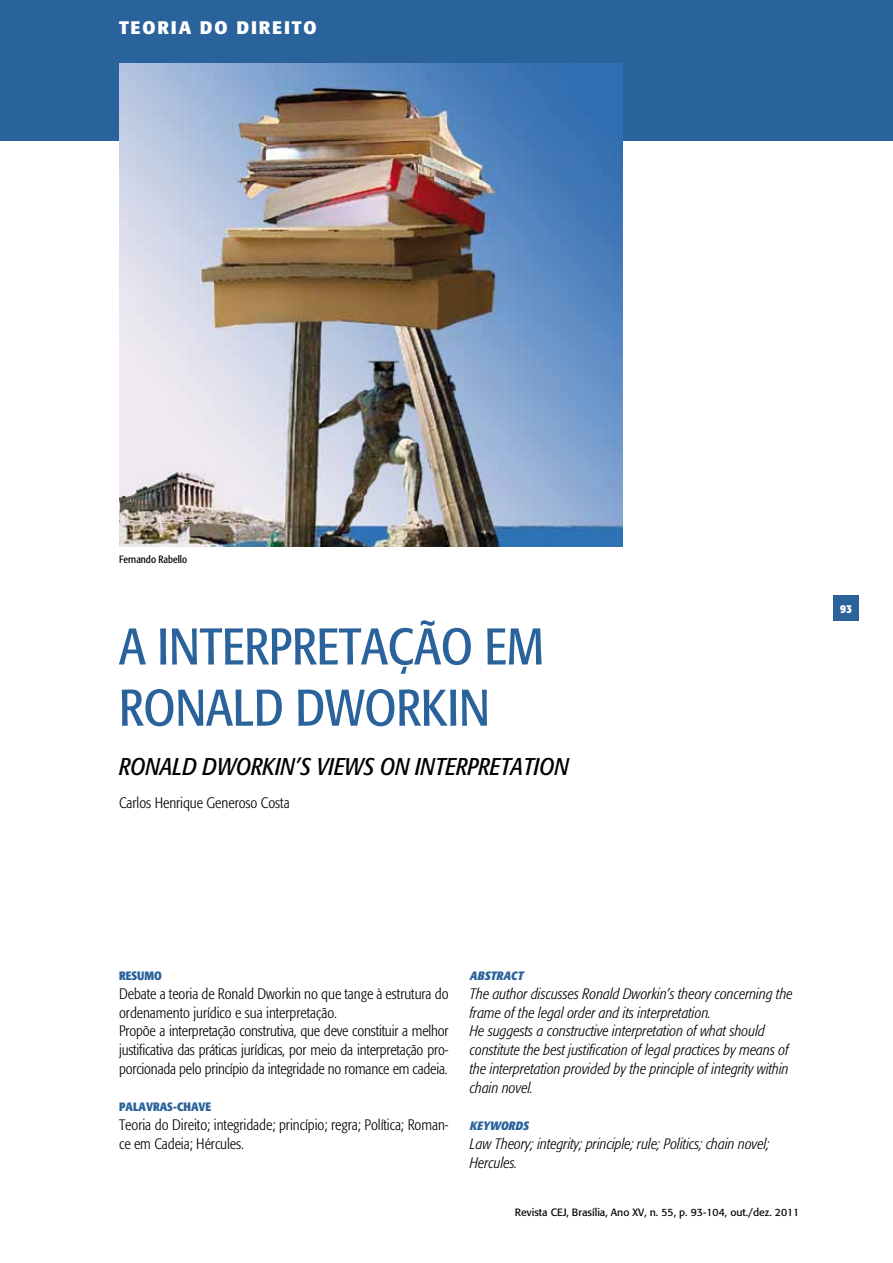
<style>
.page{position:relative;width:893px;height:1263px;background:#fff}
.page>*{position:absolute;margin:0;border:0;box-sizing:border-box;transform-origin:0 0}
.t1{font:condensed 51px/61.2px "Formata";color:#2a639c}
.t2{font:italic condensed 24px "Formata";color:#000}
.t3{font:700 18px "Formata";letter-spacing:.1em;color:#fff}
.t4{font:300 condensed 15px/18.8px "Formata";color:#000}
.t5{font:italic 300 condensed 15px/18.8px "Formata";color:#000}
.t6{font:700 condensed 12px "Formata";color:#2a639c}
.t7{font:italic 700 condensed 12px "Formata";color:#2a639c}
.t8{font:700 condensed 12px "Formata";color:#fff}
.t9{font:10.5px "Formata";color:#000}
.t10{font:condensed 10.5px "Formata";color:#000}
</style>
<div class="page">
<div style="left:833px;top:595px;width:26px;height:26px;background:#2a639c"></div>
<div style="left:0;top:0;width:893px;height:141px;background:#2a639c"></div>
<img style="left:119px;top:64px;width:504px;height:482px">
<p class="t3" style="left:119px;top:17px;width:199px">TEORIA DO DIREITO</p>
<p class="t10" style="left:119px;top:553px;width:69px">Fernando Rabello</p>
<h1 class="t1" style="left:119px;top:616px;width:426px">A INTERPRETAÇÃO EM<br>RONALD DWORKIN</h1>
<h2 class="t2" style="left:119px;top:752px;width:451px">RONALD DWORKIN’S VIEWS ON INTERPRETATION</h2>
<p class="t4" style="left:119px;top:793px;width:172px">Carlos Henrique Generoso Costa</p>
<p class="t8" style="left:840px;top:601px;width:13px">93</p>
<p class="t6" style="left:119px;top:968px;width:44px">RESUMO</p>
<p class="t4" style="left:119px;top:984px;width:331px">Debate a teoria de Ronald Dworkin no que tange à estrutura do ordenamento jurídico e sua interpretação.<br>Propõe a interpretação construtiva, que deve constituir a melhor justificativa das práticas jurídicas, por meio da interpretação pro&shy;porcionada pelo princípio da integridade no romance em cadeia.</p>
<p class="t6" style="left:119px;top:1100px;width:94px">PALAVRAS-CHAVE</p>
<p class="t4" style="left:119px;top:1116px;width:331px">Teoria do Direito; integridade; princípio; regra; Política; Roman&shy;ce em Cadeia; Hércules.</p>
<p class="t7" style="left:470px;top:968px;width:55px">ABSTRACT</p>
<p class="t5" style="left:470px;top:984px;width:324px">The author discusses Ronald Dworkin’s theory concerning the frame of the legal order and its interpretation.<br>He suggests a constructive interpretation of what should constitute the best justification of legal practices by means of the interpretation provided by the principle of integrity within chain novel.</p>
<p class="t7" style="left:470px;top:1118px;width:61px">KEYWORDS</p>
<p class="t5" style="left:470px;top:1134px;width:301px">Law Theory; integrity; principle; rule; Politics; chain novel;<br>Hercules.</p>
<p class="t9" style="left:515px;top:1206px;width:286px">Revista CEJ, Brasília, Ano XV, n. 55, p. 93-104, out./dez. 2011</p>
</div>
